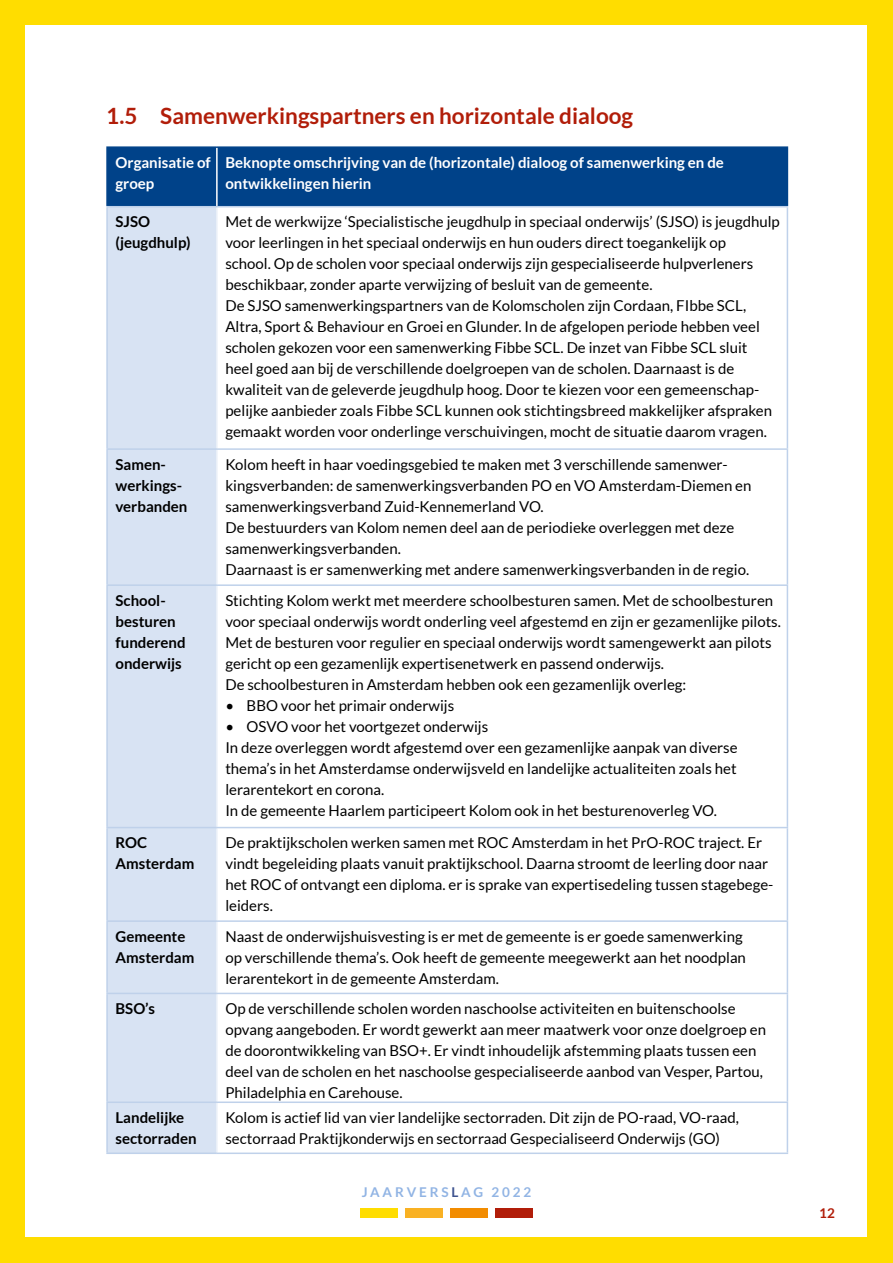
<style>
.page{position:relative;width:893px;height:1263px;background:#fd0}
.page>*{position:absolute;margin:0;border:0;box-sizing:border-box;transform-origin:0 0}
.t1{font:700 22.5px "Lato";color:#b11d09}
.t2{font:15px/21px "Lato";color:#000}
.t3{font:700 15px/21px "Lato";color:#000}
.t4{font:700 15px/21px "Lato";color:#fff}
.t5{font:700 13.5px "Lato";letter-spacing:.21em;color:#91b4e4}
.t6{font:700 13.5px "Lato";color:#b11d09}
.s1{color:#3e538f}
</style>
<div class="page">
<div style="left:26px;top:26px;width:841px;height:1211px;background:#fff"></div>
<div style="left:361px;top:1208px;width:37px;height:10px;background:#fd0"></div>
<div style="left:406px;top:1208px;width:37px;height:10px;background:#f9b123"></div>
<div style="left:450px;top:1208px;width:37px;height:10px;background:#f28c00"></div>
<div style="left:495px;top:1208px;width:37px;height:10px;background:#b11d09"></div>
<div style="left:108px;top:148px;width:679px;height:58px;background:#004289"></div>
<div style="left:108px;top:207px;width:108px;height:945px;background:#d8e3f3"></div>
<svg style="left:218px;top:207px;width:569px;height:945px"></svg>
<hr style="left:106px;top:146px;width:111px;height:2px;background:#004289">
<hr style="left:106px;top:148px;width:2px;height:58px;background:#004289">
<hr style="left:217px;top:146px;width:571px;height:2px;background:#004289">
<hr style="left:787px;top:148px;width:1px;height:58px;background:#004289">
<hr style="left:216px;top:207px;width:2px;height:241px;background:#ebf0f8">
<hr style="left:216px;top:450px;width:2px;height:134px;background:#ebf0f8">
<hr style="left:216px;top:586px;width:2px;height:241px;background:#ebf0f8">
<hr style="left:216px;top:828px;width:2px;height:92px;background:#ebf0f8">
<hr style="left:216px;top:922px;width:2px;height:71px;background:#ebf0f8">
<hr style="left:216px;top:994px;width:2px;height:107px;background:#ebf0f8">
<hr style="left:216px;top:1103px;width:2px;height:49px;background:#ebf0f8">
<hr style="left:106px;top:206px;width:111px;height:1px;background:#bfd1ea">
<hr style="left:106px;top:207px;width:2px;height:241px;background:#bfd1ea">
<hr style="left:217px;top:206px;width:571px;height:1px;background:#bfd1ea">
<hr style="left:787px;top:207px;width:1px;height:241px;background:#bfd1ea">
<hr style="left:106px;top:448px;width:111px;height:2px;background:#bfd1ea">
<hr style="left:106px;top:450px;width:2px;height:134px;background:#bfd1ea">
<hr style="left:217px;top:448px;width:571px;height:2px;background:#bfd1ea">
<hr style="left:787px;top:450px;width:1px;height:134px;background:#bfd1ea">
<hr style="left:106px;top:584px;width:111px;height:2px;background:#bfd1ea">
<hr style="left:106px;top:586px;width:2px;height:241px;background:#bfd1ea">
<hr style="left:217px;top:584px;width:571px;height:2px;background:#bfd1ea">
<hr style="left:787px;top:586px;width:1px;height:241px;background:#bfd1ea">
<hr style="left:106px;top:827px;width:111px;height:1px;background:#bfd1ea">
<hr style="left:106px;top:828px;width:2px;height:92px;background:#bfd1ea">
<hr style="left:217px;top:827px;width:571px;height:1px;background:#bfd1ea">
<hr style="left:787px;top:828px;width:1px;height:92px;background:#bfd1ea">
<hr style="left:106px;top:920px;width:111px;height:2px;background:#bfd1ea">
<hr style="left:106px;top:922px;width:2px;height:71px;background:#bfd1ea">
<hr style="left:217px;top:920px;width:571px;height:2px;background:#bfd1ea">
<hr style="left:787px;top:922px;width:1px;height:71px;background:#bfd1ea">
<hr style="left:106px;top:993px;width:111px;height:1px;background:#bfd1ea">
<hr style="left:106px;top:994px;width:2px;height:107px;background:#bfd1ea">
<hr style="left:217px;top:993px;width:571px;height:1px;background:#bfd1ea">
<hr style="left:787px;top:994px;width:1px;height:107px;background:#bfd1ea">
<hr style="left:106px;top:1101px;width:111px;height:2px;background:#bfd1ea">
<hr style="left:106px;top:1103px;width:2px;height:49px;background:#bfd1ea">
<hr style="left:217px;top:1101px;width:571px;height:2px;background:#bfd1ea">
<hr style="left:787px;top:1103px;width:1px;height:49px;background:#bfd1ea">
<hr style="left:106px;top:1152px;width:111px;height:2px;background:#bfd1ea">
<hr style="left:217px;top:1152px;width:571px;height:2px;background:#bfd1ea">
<hr style="left:216px;top:148px;width:2px;height:58px;background:#fff">
<h1 class="t1" style="left:106px;top:103px;width:528px">1.5 Samenwerkingspartners en horizontale dialoog</h1>
<p class="t4" style="left:116px;top:152px;width:97px">Organisatie of groep</p>
<p class="t4" style="left:225px;top:152px;width:500px">Beknopte omschrijving van de (horizontale) dialoog of samenwerking en de ontwikkelingen hierin</p>
<p class="t3" style="left:116px;top:211px;width:77px">SJSO (jeugdhulp)</p>
<p class="t2" style="left:225px;top:211px;width:556px">Met de werkwijze ‘Specialistische jeugdhulp in speciaal onderwijs’ (SJSO) is jeugdhulp voor leerlingen in het speciaal onderwijs en hun ouders direct toegankelijk op<br>school. Op de scholen voor speciaal onderwijs zijn gespecialiseerde hulpverleners beschikbaar, zonder aparte verwijzing of besluit van de gemeente.<br>De SJSO samenwerkingspartners van de Kolomscholen zijn Cordaan, FIbbe SCL, Altra, Sport &amp; Behaviour en Groei en Glunder. In de afgelopen periode hebben veel scholen gekozen voor een samenwerking Fibbe SCL. De inzet van Fibbe SCL sluit<br>heel goed aan bij de verschillende doelgroepen van de scholen. Daarnaast is de kwaliteit van de geleverde jeugdhulp hoog. Door te kiezen voor een gemeenschap&shy;pelijke aanbieder zoals Fibbe SCL kunnen ook stichtingsbreed makkelijker afspraken gemaakt worden voor onderlinge verschuivingen, mocht de situatie daarom vragen.</p>
<p class="t3" style="left:116px;top:453px;width:73px">Samen&shy;werkings&shy;verbanden</p>
<p class="t2" style="left:225px;top:454px;width:528px">Kolom heeft in haar voedingsgebied te maken met 3 verschillende samenwer&shy;kingsverbanden: de samenwerkingsverbanden PO en VO Amsterdam-Diemen en samenwerkingsverband Zuid-Kennemerland VO.<br>De bestuurders van Kolom nemen deel aan de periodieke overleggen met deze samenwerkingsverbanden.<br>Daarnaast is er samenwerking met andere samenwerkingsverbanden in de regio.</p>
<p class="t3" style="left:116px;top:589px;width:72px">School&shy;besturen funderend onderwijs</p>
<p class="t2" style="left:225px;top:590px;width:557px">Stichting Kolom werkt met meerdere schoolbesturen samen. Met de schoolbesturen voor speciaal onderwijs wordt onderling veel afgestemd en zijn er gezamenlijke pilots.<br>Met de besturen voor regulier en speciaal onderwijs wordt samengewerkt aan pilots gericht op een gezamenlijk expertisenetwerk en passend onderwijs.<br>De schoolbesturen in Amsterdam hebben ook een gezamenlijk overleg:</p>
<p class="t2" style="left:225px;top:695px;width:230px">• BBO voor het primair onderwijs</p>
<p class="t2" style="left:225px;top:716px;width:514px">• OSVO voor het voortgezet onderwijs<br>In deze overleggen wordt afgestemd over een gezamenlijke aanpak van diverse thema’s in het Amsterdamse onderwijsveld en landelijke actualiteiten zoals het lerarentekort en corona.<br>In de gemeente Haarlem participeert Kolom ook in het besturenoverleg VO.</p>
<p class="t3" style="left:116px;top:832px;width:80px">ROC<br>Amsterdam</p>
<p class="t2" style="left:225px;top:832px;width:550px">De praktijkscholen werken samen met ROC Amsterdam in het PrO-ROC traject. Er vindt begeleiding plaats vanuit praktijkschool. Daarna stroomt de leerling door naar het ROC of ontvangt een diploma. er is sprake van expertisedeling tussen stagebege&shy;leiders.</p>
<p class="t3" style="left:116px;top:925px;width:80px">Gemeente<br>Amsterdam</p>
<p class="t2" style="left:225px;top:926px;width:522px">Naast de onderwijshuisvesting is er met de gemeente is er goede samenwerking op verschillende thema’s. Ook heeft de gemeente meegewerkt aan het noodplan lerarentekort in de gemeente Amsterdam.</p>
<p class="t3" style="left:116px;top:998px;width:41px">BSO’s</p>
<p class="t2" style="left:225px;top:998px;width:542px">Op de verschillende scholen worden naschoolse activiteiten en buitenschoolse opvang aangeboden. Er wordt gewerkt aan meer maatwerk voor onze doelgroep en de doorontwikkeling van BSO+. Er vindt inhoudelijk afstemming plaats tussen een deel van de scholen en het naschoolse gespecialiseerde aanbod van Vesper, Partou, Philadelphia en Carehouse.</p>
<p class="t3" style="left:116px;top:1107px;width:83px">Landelijke sectorraden</p>
<p class="t2" style="left:225px;top:1107px;width:515px">Kolom is actief lid van vier landelijke sectorraden. Dit zijn de PO-raad, VO-raad, sectorraad Praktijkonderwijs en sectorraad Gespecialiseerd Onderwijs (GO)</p>
<p class="t5" style="left:362px;top:1184px;width:171px">JAARVERS<span class="s1">L</span>AG 2022</p>
<p class="t6" style="left:819px;top:1205px;width:17px">12</p>
</div>
